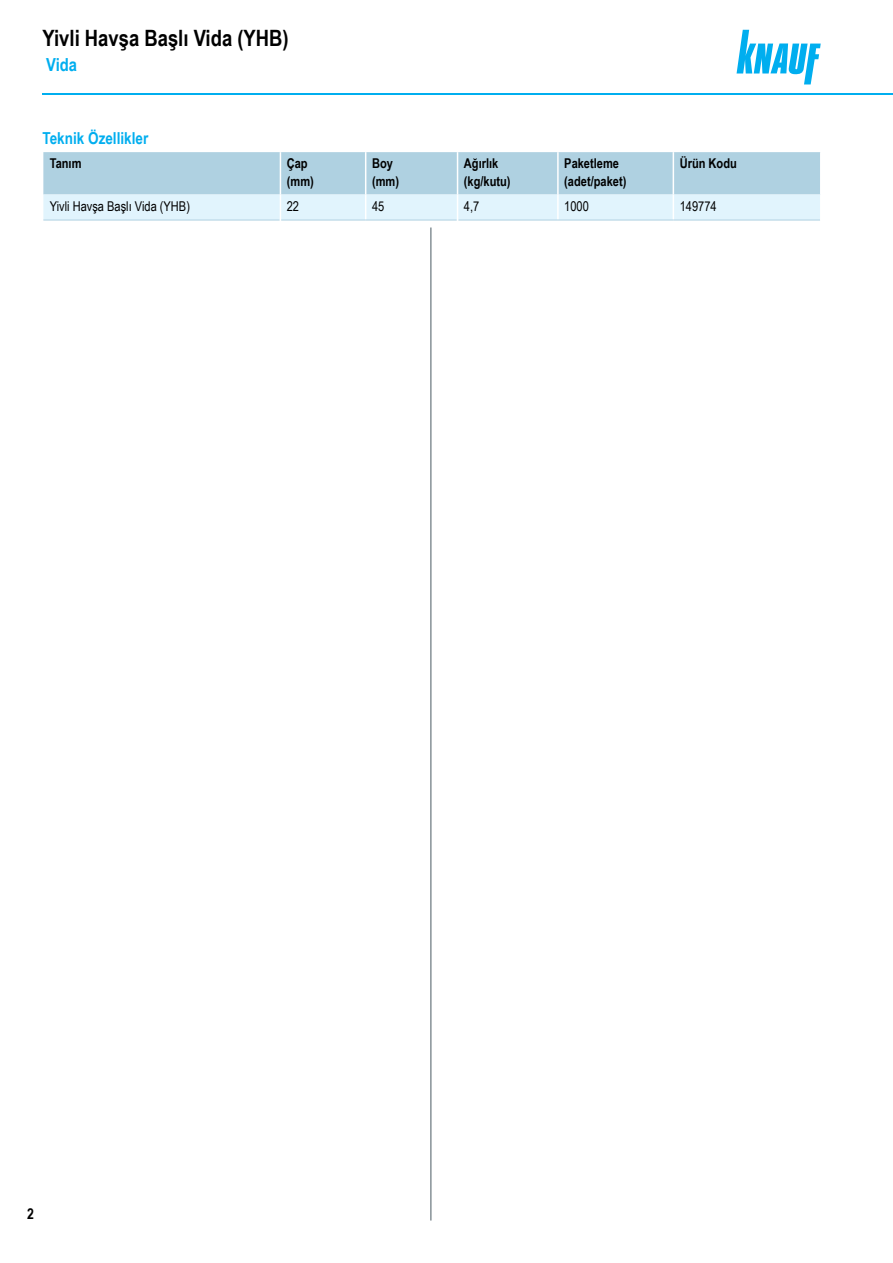
<style>
.page{position:relative;width:893px;height:1263px;background:#fff}
.page>*{position:absolute;margin:0;border:0;box-sizing:border-box;transform-origin:0 0}
.t1{font:700 22.5px "Arial Narrow";color:#000}
.t2{font:700 18px "Arial Narrow";color:#00aeef}
.t3{font:700 16.5px "Arial Narrow";color:#00aeef}
.t4{font:700 15px "Arial Narrow";color:#000}
.t5{font:700 13.5px/18px "Arial Narrow";color:#000}
.t6{font:13.5px "Arial Narrow";color:#000}
</style>
<div class="page">
<svg style="left:737px;top:30px;width:84px;height:54px"></svg>
<hr style="left:43px;top:220px;width:237px;height:1px;background:#afd1e1">
<hr style="left:281px;top:220px;width:85px;height:1px;background:#afd1e1">
<hr style="left:366px;top:220px;width:91px;height:1px;background:#afd1e1">
<hr style="left:458px;top:220px;width:100px;height:1px;background:#afd1e1">
<hr style="left:558px;top:220px;width:115px;height:1px;background:#afd1e1">
<hr style="left:673px;top:220px;width:147px;height:1px;background:#afd1e1">
<svg style="left:43px;top:152px;width:778px;height:68px;background:#c2deeb"></svg>
<hr style="left:43px;top:94px;width:850px;height:1px;background:#00aeef">
<hr style="left:430px;top:227px;width:2px;height:993px;background:#869197">
<h1 class="t1" style="left:43px;top:21px;width:248px">Yivli Havşa Başlı Vida (YHB)</h1>
<h2 class="t2" style="left:46px;top:51px;width:32px">Vida</h2>
<p class="t3" style="left:43px;top:125px;width:107px">Teknik Özellikler</p>
<p class="t5" style="left:50px;top:154px;width:33px">Tanım</p>
<p class="t5" style="left:287px;top:154px;width:29px">Çap (mm)</p>
<p class="t5" style="left:372px;top:154px;width:29px">Boy (mm)</p>
<p class="t5" style="left:464px;top:154px;width:48px">Ağırlık (kg/kutu)</p>
<p class="t5" style="left:564px;top:154px;width:64px">Paketleme (adet/paket)</p>
<p class="t5" style="left:680px;top:154px;width:59px">Ürün Kodu</p>
<p class="t6" style="left:50px;top:196px;width:142px">Yivli Havşa Başlı Vida (YHB)</p>
<p class="t6" style="left:287px;top:196px;width:14px">22</p>
<p class="t6" style="left:372px;top:196px;width:14px">45</p>
<p class="t6" style="left:464px;top:196px;width:17px">4,7</p>
<p class="t6" style="left:564px;top:196px;width:26px">1000</p>
<p class="t6" style="left:680px;top:196px;width:38px">149774</p>
<p class="t4" style="left:27px;top:1202px;width:8px">2</p>
</div>
